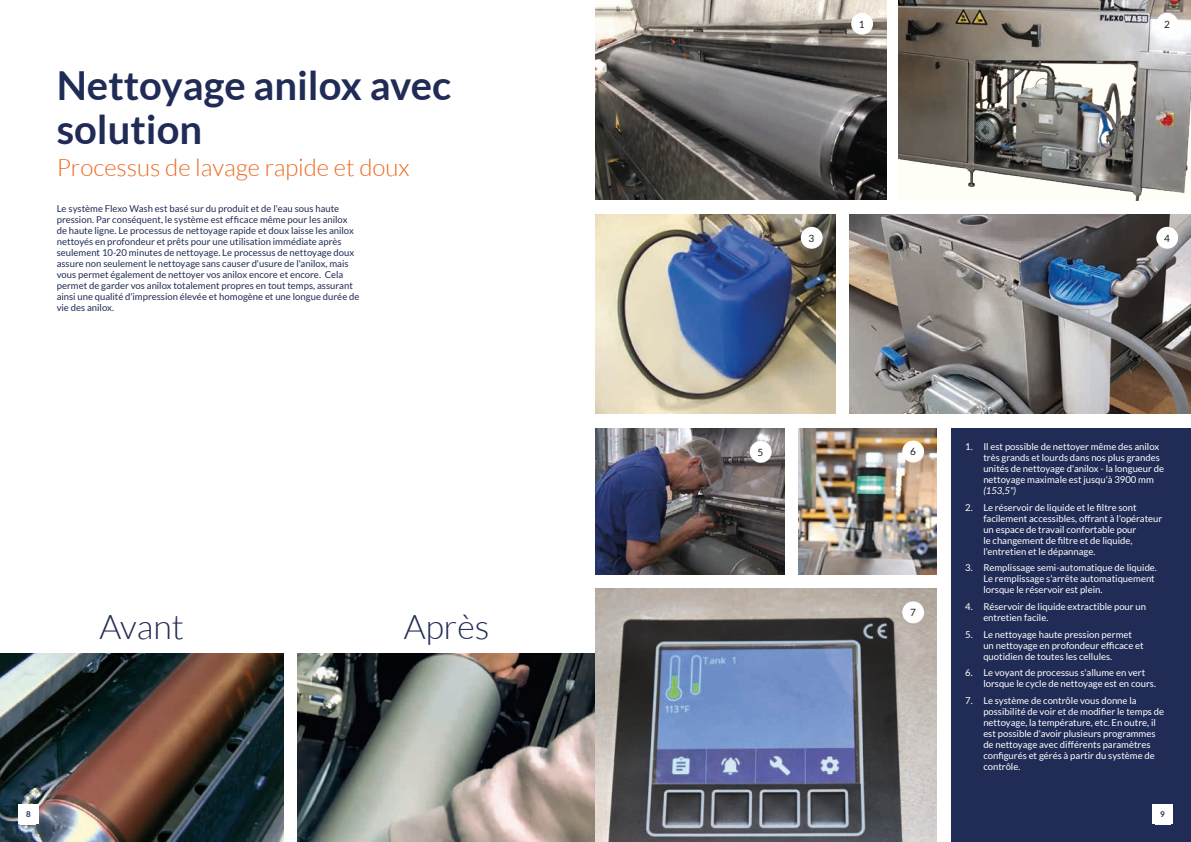
<style>
.page{position:relative;width:1191px;height:842px;background:#fff}
.page>*{position:absolute;margin:0;border:0;box-sizing:border-box;transform-origin:0 0}
.t1{font:700 40px/44px "Lato";color:#212c56}
.t2{font:300 34px "Lato";color:#212c56}
.t3{font:300 24px "Lato";color:#ed6a24}
.t4{font:10px "Lato";color:#1d1d1b}
.t5{font:9.5px/11px "Lato";color:#fff}
.t6{font:9.5px/11px "Lato";color:#212c56}
.t7{font:italic 9.5px "Lato";color:#fff}
.t8{font:700 8px "Lato";color:#212c56}
</style>
<div class="page">
<img style="left:0;top:653px;width:283px;height:189px">
<img style="left:298px;top:653px;width:297px;height:189px">
<div style="left:18px;top:805px;width:21px;height:19px;background:#fff"></div>
<div style="left:951px;top:428px;width:240px;height:414px;background:#212c56"></div>
<img style="left:798px;top:428px;width:139px;height:146px">
<img style="left:595px;top:214px;width:240px;height:200px">
<img style="left:595px;top:0;width:291px;height:200px">
<img style="left:899px;top:0;width:292px;height:201px">
<img style="left:849px;top:214px;width:342px;height:200px">
<img style="left:595px;top:428px;width:189px;height:146px">
<img style="left:595px;top:589px;width:342px;height:253px">
<div style="left:851px;top:13px;width:22px;height:22px;background:#fff;border-radius:11px"></div>
<div style="left:1156px;top:13px;width:22px;height:22px;background:#fff;border-radius:11px"></div>
<div style="left:1156px;top:227px;width:22px;height:22px;background:#fff;border-radius:11px"></div>
<div style="left:801px;top:227px;width:21px;height:22px;background:#fff;border-radius:11px"></div>
<div style="left:750px;top:441px;width:21px;height:22px;background:#fff;border-radius:11px"></div>
<div style="left:902px;top:441px;width:22px;height:21px;background:#fff;border-radius:11px"></div>
<div style="left:902px;top:601px;width:22px;height:22px;background:#fff;border-radius:11px"></div>
<div style="left:1152px;top:805px;width:21px;height:19px;background:#fff"></div>
<h1 class="t1" style="left:57px;top:63px;width:396px">Nettoyage anilox avec solution</h1>
<h3 class="t3" style="left:57px;top:154px;width:354px">Processus de lavage rapide et doux</h3>
<p class="t6" style="left:57px;top:203px;width:304px">Le système Flexo Wash est basé sur du produit et de l'eau sous haute pression. Par conséquent, le système est efficace même pour les anilox de haute ligne. Le processus de nettoyage rapide et doux laisse les anilox nettoyés en profondeur et prêts pour une utilisation immédiate après seulement 10-20 minutes de nettoyage. Le processus de nettoyage doux assure non seulement le nettoyage sans causer d'usure de l'anilox, mais vous permet également de nettoyer vos anilox encore et encore. Cela permet de garder vos anilox totalement propres en tout temps, assurant ainsi une qualité d'impression élevée et homogène et une longue durée de vie des anilox.</p>
<h2 class="t2" style="left:100px;top:608px;width:86px">Avant</h2>
<h2 class="t2" style="left:404px;top:608px;width:87px">Après</h2>
<p class="t4" style="left:859px;top:18px;width:7px">1</p>
<p class="t4" style="left:1164px;top:18px;width:7px">2</p>
<p class="t4" style="left:808px;top:232px;width:7px">3</p>
<p class="t4" style="left:1164px;top:232px;width:7px">4</p>
<p class="t4" style="left:757px;top:446px;width:7px">5</p>
<p class="t4" style="left:910px;top:446px;width:7px">6</p>
<p class="t4" style="left:910px;top:607px;width:7px">7</p>
<p class="t5" style="left:983px;top:441px;width:182px;text-indent:-18px">1. Il est possible de nettoyer même des anilox très grands et lourds dans nos plus grandes unités de nettoyage d'anilox - la longueur de nettoyage maximale est jusqu'à 3900 mm</p>
<p class="t7" style="left:983px;top:485px;width:34px">(153,5")</p>
<p class="t5" style="left:983px;top:502px;width:181px;text-indent:-18px">2. Le réservoir de liquide et le filtre sont facilement accessibles, offrant à l'opérateur un espace de travail confortable pour<br>le changement de filtre et de liquide, l'entretien et le dépannage.</p>
<p class="t5" style="left:983px;top:562px;width:175px;text-indent:-18px">3. Remplissage semi-automatique de liquide.<br>Le remplissage s'arrête automatiquement lorsque le réservoir est plein.</p>
<p class="t5" style="left:983px;top:601px;width:164px;text-indent:-18px">4. Réservoir de liquide extractible pour un entretien facile.</p>
<p class="t5" style="left:983px;top:629px;width:162px;text-indent:-18px">5. Le nettoyage haute pression permet un nettoyage en profondeur efficace et quotidien de toutes les cellules.</p>
<p class="t5" style="left:983px;top:667px;width:174px;text-indent:-18px">6. Le voyant de processus s'allume en vert lorsque le cycle de nettoyage est en cours.</p>
<p class="t5" style="left:983px;top:695px;width:182px;text-indent:-18px">7. Le système de contrôle vous donne la possibilité de voir et de modifier le temps de nettoyage, la température, etc. En outre, il est possible d'avoir plusieurs programmes de nettoyage avec différents paramètres configurés et gérés à partir du système de contrôle.</p>
<p class="t8" style="left:24px;top:809px;width:11px">12</p>
<p class="t8" style="left:26px;top:810px;width:6px">8</p>
<p class="t8" style="left:1158px;top:809px;width:11px">1 39</p>
</div>
